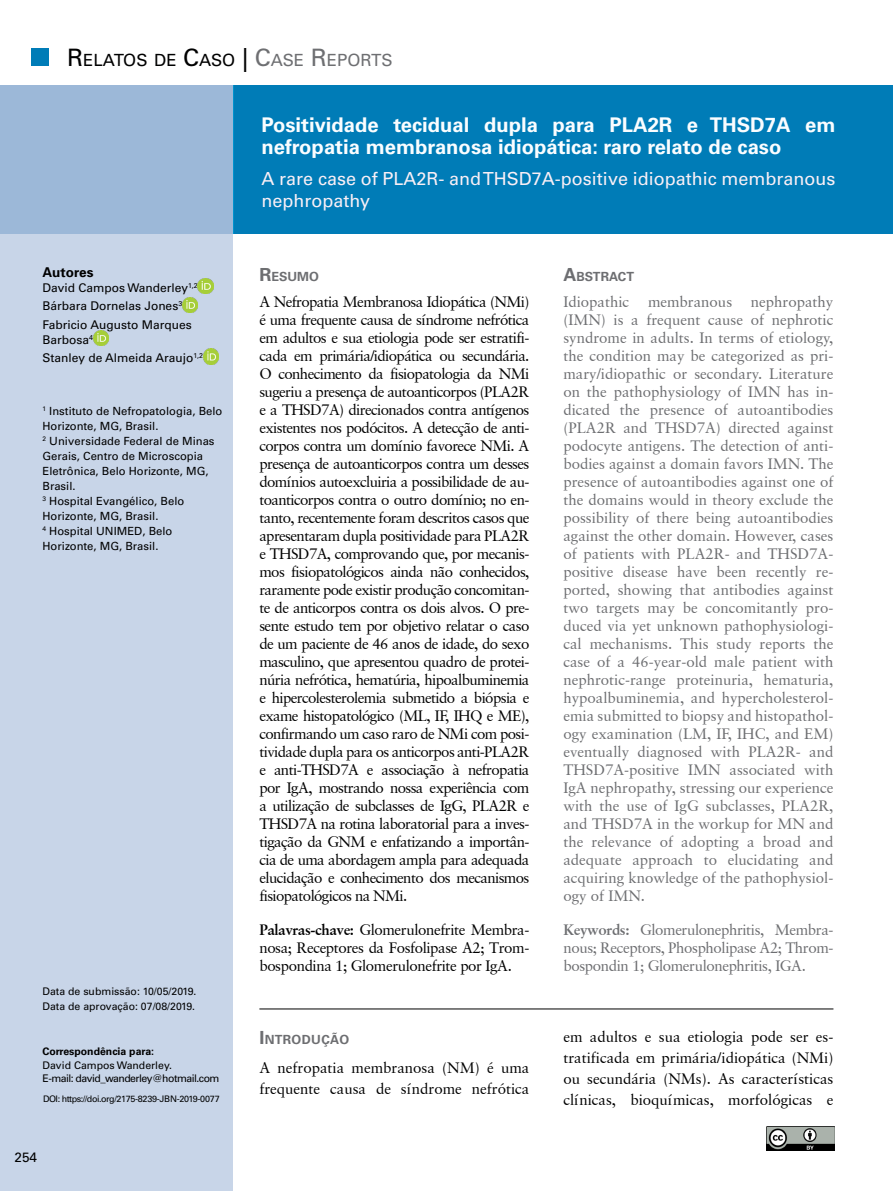
<style>
.page{position:relative;width:893px;height:1191px;background:#fff}
.page>*{position:absolute;margin:0;border:0;box-sizing:border-box;transform-origin:0 0}
.t1{font:700 20.25px/22.5px "Univers LT Std";color:#fafdff}
.t2{font:18px/21.6px "Univers LT Std";color:#f9eff6}
.t3{font:16.8px "Univers LT Std";color:#000101}
.t4{font:15px/18px "Garamond Retrospective S Si";color:#000;text-align:justify}
.t5{font:15px/18px "Garamond Retrospective S Si";letter-spacing:-.01em;color:#6d6e71;text-align:justify}
.t6{font:13.5px "Univers 65 Bold";color:#000}
.t7{font:13.5px "Univers LT Std";color:#000}
.t8{font:700 12.6px "Univers LT Std";color:#6d6e71}
.t9{font:700 12.6px "Univers LT Std";letter-spacing:.03em;color:#6d6e71}
.t10{font:12px/18.6px "Univers LT Std";color:#000}
.t11{font:11.25px/15px "Univers LT Std";color:#000}
.t12{font:10.5px/13.5px "Univers LT Std";letter-spacing:-.05em;color:#000}
.t13{font:10.5px/15.6px "Univers LT Std";color:#000}
.t14{font:700 10.5px "Univers LT Std";color:#000}
.t15{font:9px "Univers LT Std";letter-spacing:-.045em;color:#000101}
.s1{font-size:24px}
.s2{font-size:24px;color:#000}
.s3{font-size:24px;color:#6e6f72}
.s4{color:#6e6f72}
.s5{font-size:18px}
.s6{font-weight:700}
</style>
<div class="page">
<div style="left:0;top:234px;width:233px;height:957px;background:#c8d5e8"></div>
<div style="left:234px;top:85px;width:659px;height:149px;background:#007cb7"></div>
<div style="left:0;top:85px;width:234px;height:149px;background:#9cb8d8"></div>
<div style="left:32px;top:49px;width:17px;height:17px;background:#007cb7"></div>
<img style="left:198px;top:278px;width:15px;height:16px">
<img style="left:182px;top:297px;width:16px;height:15px">
<img style="left:93px;top:330px;width:15px;height:16px">
<img style="left:203px;top:349px;width:15px;height:15px">
<img style="left:766px;top:1126px;width:68px;height:24px">
<hr style="left:259px;top:1008px;width:574px;height:1px;background:#000">
<p class="t3" style="left:67px;top:50px;width:327px"><span class="s1">R</span>ELATOS DE <span class="s1">C</span>ASO <span class="s2">|</span> <span class="s3">C</span><span class="s4">ASE</span> <span class="s3">R</span><span class="s4">EPORTS</span></p>
<p class="t6" style="left:43px;top:264px;width:53px">Autores</p>
<p class="t10" style="left:43px;top:278px;width:157px">David Campos Wanderley<sup>1,2<br></sup>Bárbara Dornelas Jones<sup>3<br></sup>Fabricio Augusto Marques</p>
<p class="t10" style="left:43px;top:330px;width:162px">Barbosa<sup>4<br></sup>Stanley de Almeida Araujo<sup>1,2</sup></p>
<p class="t11" style="left:43px;top:404px;width:181px"><sup>1</sup> Instituto de Nefropatologia, Belo<br>Horizonte, MG, Brasil.<br><sup>2</sup> Universidade Federal de Minas<br>Gerais, Centro de Microscopia<br>Eletrônica, Belo Horizonte, MG,<br>Brasil.<br><sup>3</sup> Hospital Evangélico, Belo<br>Horizonte, MG, Brasil.<br><sup>4</sup> Hospital UNIMED, Belo<br>Horizonte, MG, Brasil.</p>
<p class="t13" style="left:43px;top:983px;width:156px">Data de submissão: 10/05/2019.<br>Data de aprovação: 07/08/2019.</p>
<p class="t14" style="left:43px;top:1045px;width:113px">Correspondência para:</p>
<p class="t12" style="left:43px;top:1058px;width:178px">David Campos Wanderley.<br>E-mail: david_wanderley@hotmail.com</p>
<p class="t15" style="left:43px;top:1094px;width:178px">DOI: https://doi.org/2175-8239-JBN-2019-0077</p>
<p class="t7" style="left:15px;top:1149px;width:24px">254</p>
<h1 class="t1" style="left:261px;top:113px;width:576px">Positividade tecidual dupla para PLA2R e THSD7A em nefropatia membranosa idiopática: raro relato de caso</h1>
<p class="t2" style="left:261px;top:168px;width:576px">A rare case of PLA2R- and THSD7A-positive idiopathic membranous nephropathy</p>
<p class="t8" style="left:259px;top:269px;width:61px"><span class="s5">R</span>ESUMO</p>
<p class="t4" style="left:259px;top:293px;width:272px">A Nefropatia Membranosa Idiopática (NMi) é uma frequente causa de síndrome nefrótica em adultos e sua etiologia pode ser estratifi&shy;cada em primária/idiopática ou secundária.<br>O conhecimento da fisiopatologia da NMi sugeriu a presença de autoanticorpos (PLA2R e a THSD7A) direcionados contra antígenos existentes nos podócitos. A detecção de anti&shy;corpos contra um domínio favorece NMi. A presença de autoanticorpos contra um desses domínios autoexcluiria a possibilidade de au&shy;toanticorpos contra o outro domínio; no en&shy;tanto, recentemente foram descritos casos que apresentaram dupla positividade para PLA2R e THSD7A, comprovando que, por mecanis&shy;mos fisiopatológicos ainda não conhecidos, raramente pode existir produção concomitan&shy;te de anticorpos contra os dois alvos. O pre&shy;sente estudo tem por objetivo relatar o caso de um paciente de 46 anos de idade, do sexo masculino, que apresentou quadro de protei&shy;núria nefrótica, hematúria, hipoalbuminemia e hipercolesterolemia submetido a biópsia e exame histopatológico (ML, IF, IHQ e ME), confirmando um caso raro de NMi com posi&shy;tividade dupla para os anticorpos anti-PLA2R e anti-THSD7A e associação à nefropatia por IgA, mostrando nossa experiência com a utilização de subclasses de IgG, PLA2R e THSD7A na rotina laboratorial para a inves&shy;tigação da GNM e enfatizando a importân&shy;cia de uma abordagem ampla para adequada elucidação e conhecimento dos mecanismos fisiopatológicos na NMi.</p>
<p class="t8" style="left:563px;top:269px;width:72px"><span class="s5">A</span>BSTRACT</p>
<p class="t5" style="left:563px;top:293px;width:272px">Idiopathic membranous nephropathy (IMN) is a frequent cause of nephrotic syndrome in adults. In terms of etiology, the condition may be categorized as pri&shy;mary/idiopathic or secondary. Literature on the pathophysiology of IMN has in&shy;dicated the presence of autoantibodies (PLA2R and THSD7A) directed against podocyte antigens. The detection of anti&shy;bodies against a domain favors IMN. The presence of autoantibodies against one of the domains would in theory exclude the possibility of there being autoantibodies against the other domain. However, cases of patients with PLA2R- and THSD7A&shy;positive disease have been recently re&shy;ported, showing that antibodies against two targets may be concomitantly pro&shy;duced via yet unknown pathophysiologi&shy;cal mechanisms. This study reports the case of a 46-year-old male patient with nephrotic-range proteinuria, hematuria, hypoalbuminemia, and hypercholesterol&shy;emia submitted to biopsy and histopathol&shy;ogy examination (LM, IF, IHC, and EM) eventually diagnosed with PLA2R- and THSD7A-positive IMN associated with IgA nephropathy, stressing our experience with the use of IgG subclasses, PLA2R, and THSD7A in the workup for MN and the relevance of adopting a broad and adequate approach to elucidating and acquiring knowledge of the pathophysiol&shy;ogy of IMN.</p>
<p class="t4" style="left:259px;top:920px;width:271px"><span class="s6">Palavras-chave:</span> Glomerulonefrite Membra&shy;nosa; Receptores da Fosfolipase A2; Trom&shy;bospondina 1; Glomerulonefrite por IgA.</p>
<p class="t5" style="left:563px;top:920px;width:271px"><span class="s6">Keywords:</span> Glomerulonephritis, Membra&shy;nous; Receptors, Phospholipase A2; Throm&shy;bospondin 1; Glomerulonephritis, IGA.</p>
<p class="t9" style="left:259px;top:1032px;width:91px"><span class="s5">I</span>NTRODUÇÃO</p>
<p class="t4" style="left:259px;top:1057px;width:272px;line-height:20.7px">A nefropatia membranosa (NM) é uma frequente causa de síndrome nefrótica</p>
<p class="t4" style="left:563px;top:1026px;width:272px;line-height:20.7px">em adultos e sua etiologia pode ser es&shy;tratificada em primária/idiopática (NMi) ou secundária (NMs). As características clínicas, bioquímicas, morfológicas e</p>
</div>
